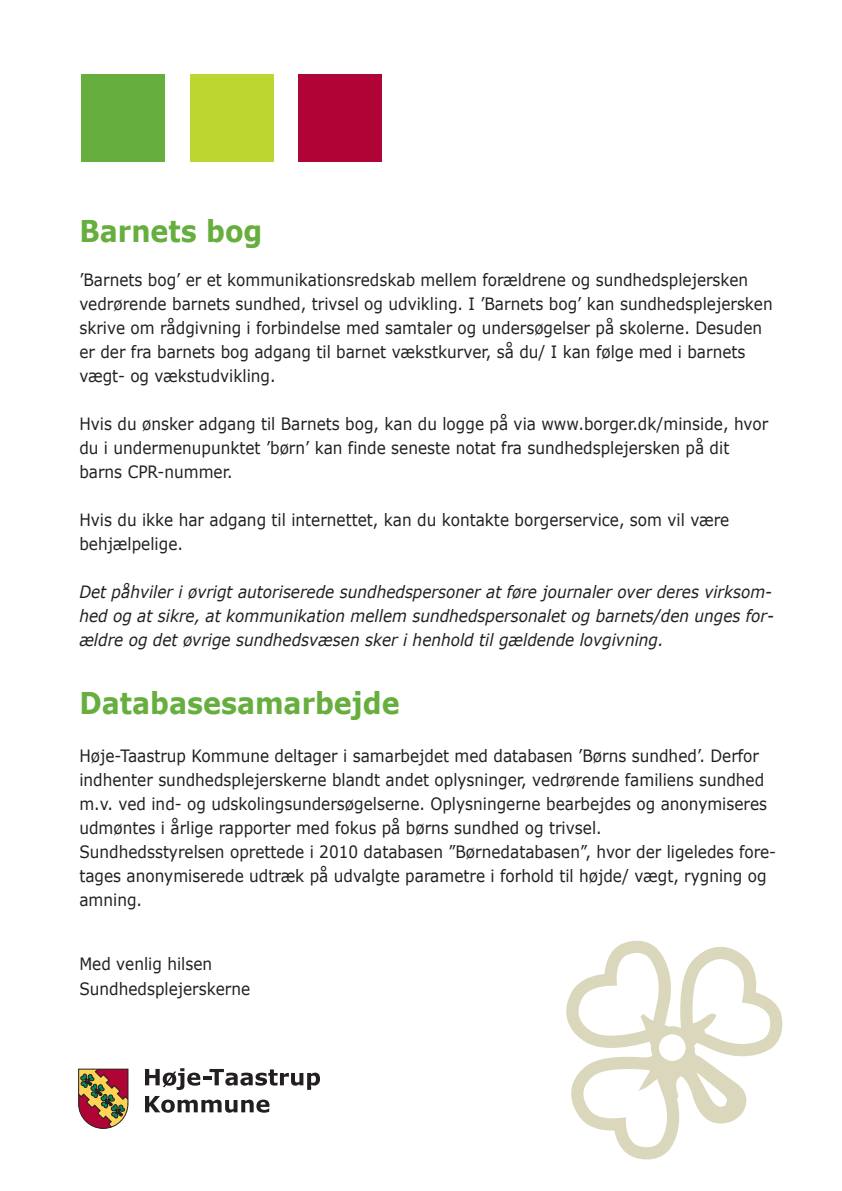
<style>
.page{position:relative;width:842px;height:1191px;background:#fff}
.page>*{position:absolute;margin:0;border:0;box-sizing:border-box;transform-origin:0 0}
.t1{font:700 30px "Verdana";color:#66ae3d;scale:.9 1}
.t2{font:17px/24px "Verdana";color:#231f20;scale:.9 1}
.t3{font:italic 17px/24px "Verdana";color:#231f20;text-align:justify;scale:.9 1}
</style>
<div class="page">
<svg style="left:78px;top:1068px;width:51px;height:60px;background:#a66b51"></svg>
<svg style="left:145px;top:1068px;width:175px;height:22px"></svg>
<svg style="left:145px;top:1096px;width:124px;height:16px"></svg>
<div style="left:190px;top:75px;width:83px;height:87px;background:#bed630"></div>
<div style="left:81px;top:75px;width:84px;height:87px;background:#66ae3d"></div>
<div style="left:298px;top:75px;width:84px;height:87px;background:#b10436"></div>
<svg style="left:566px;top:941px;width:216px;height:218px"></svg>
<svg style="left:635px;top:1013px;width:111px;height:110px"></svg>
<p class="t1" style="left:79px;top:212px;width:205px">Barnets bog</p>
<p class="t2" style="left:79px;top:268px;width:772px">’Barnets bog’ er et kommunikationsredskab mellem forældrene og sundhedsplejersken vedrørende barnets sundhed, trivsel og udvikling. I ’Barnets bog’ kan sundhedsplejersken skrive om rådgivning i forbindelse med samtaler og undersøgelser på skolerne. Desuden er der fra barnets bog adgang til barnet vækstkurver, så du/ I kan følge med i barnets vægt- og vækstudvikling.</p>
<p class="t2" style="left:79px;top:412px;width:767px">Hvis du ønsker adgang til Barnets bog, kan du logge på via www.borger.dk/minside, hvor du i undermenupunktet ’børn’ kan finde seneste notat fra sundhedsplejersken på dit barns CPR-nummer.</p>
<p class="t2" style="left:79px;top:508px;width:724px">Hvis du ikke har adgang til internettet, kan du kontakte borgerservice, som vil være behjælpelige.</p>
<p class="t3" style="left:79px;top:580px;width:773px">Det påhviler i øvrigt autoriserede sundhedspersoner at føre journaler over deres virksom&shy;hed og at sikre, at kommunikation mellem sundhedspersonalet og barnets/den unges for&shy;ældre og det øvrige sundhedsvæsen sker i henhold til gældende lovgivning.</p>
<p class="t1" style="left:79px;top:684px;width:357px">Databasesamarbejde</p>
<p class="t2" style="left:79px;top:744px;width:766px">Høje-Taastrup Kommune deltager i samarbejdet med databasen ’Børns sundhed’. Derfor indhenter sundhedsplejerskerne blandt andet oplysninger, vedrørende familiens sundhed m.v. ved ind- og udskolingsundersøgelserne. Oplysningerne bearbejdes og anonymiseres udmøntes i årlige rapporter med fokus på børns sundhed og trivsel.</p>
<p class="t2" style="left:79px;top:840px;width:776px">Sundhedsstyrelsen oprettede i 2010 databasen ”Børnedatabasen”, hvor der ligeledes fore&shy;tages anonymiserede udtræk på udvalgte parametre i forhold til højde/ vægt, rygning og amning.</p>
<p class="t2" style="left:79px;top:951px;width:149px">Med venlig hilsen</p>
<p class="t2" style="left:79px;top:976px;width:191px">Sundhedsplejerskerne</p>
</div>
